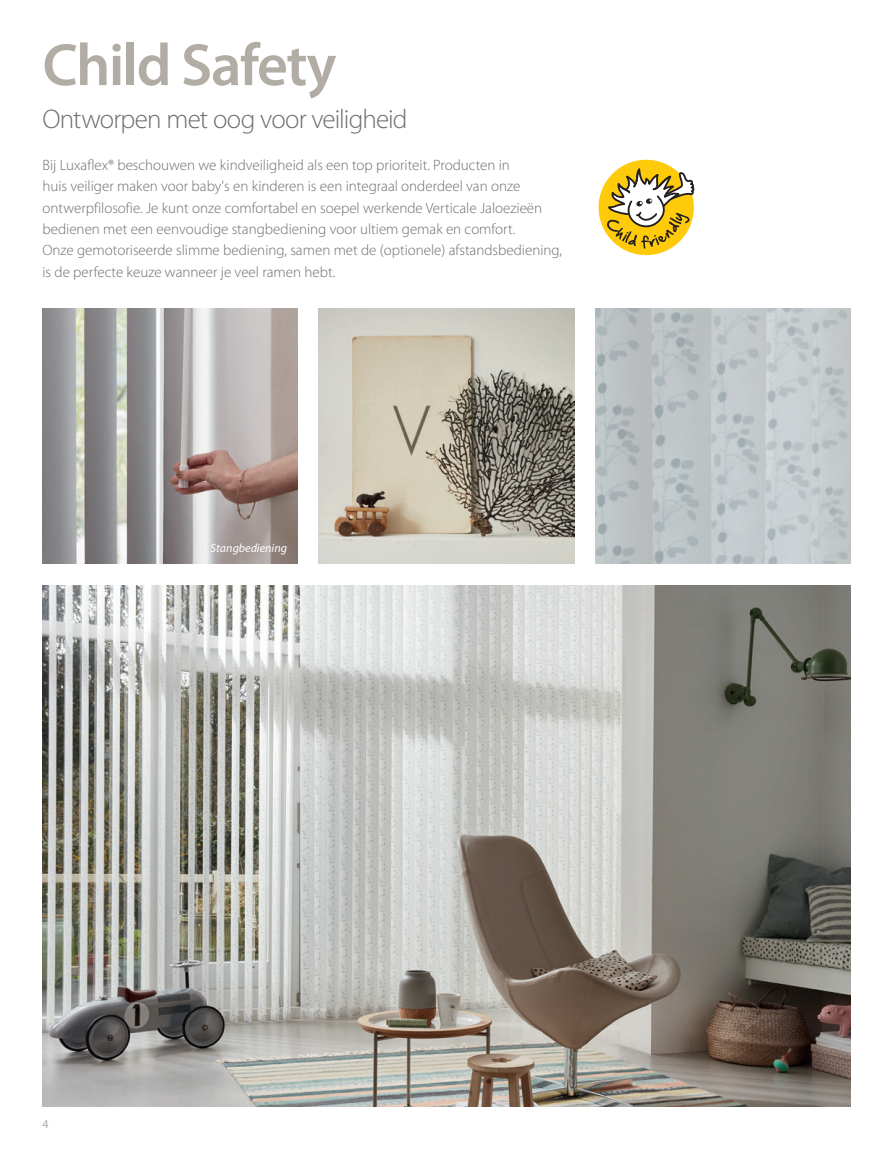
<style>
.page{position:relative;width:893px;height:1149px;background:#fff}
.page>*{position:absolute;margin:0;border:0;box-sizing:border-box;transform-origin:0 0}
.t1{font:600 60px "Myriad Pro";letter-spacing:-.025em;color:#b1aca4}
.t2{font:300 27px "Myriad Pro";letter-spacing:-.035em;color:#6c6d70}
.t3{font:300 15px/21.3px "Myriad Pro";color:#6c6d70}
.t4{font:italic 12px "Myriad Pro";color:#fff}
.t5{font:12px "Myriad Pro";color:#b1aca4}
</style>
<div class="page">
<img style="left:43px;top:308px;width:255px;height:255px">
<img style="left:319px;top:308px;width:255px;height:255px">
<img style="left:43px;top:585px;width:807px;height:521px">
<img style="left:595px;top:308px;width:255px;height:255px">
<div style="left:599px;top:160px;width:95px;height:95px;background:#feca0a;border-radius:50%"></div>
<svg style="left:607px;top:164px;width:87px;height:85px"></svg>
<h1 class="t1" style="left:43px;top:27px;width:295px">Child Safety</h1>
<h2 class="t2" style="left:43px;top:102px;width:367px">Ontworpen met oog voor veiligheid</h2>
<p class="t3" style="left:43px;top:154px;width:521px">Bij Luxaflex® beschouwen we kindveiligheid als een top prioriteit. Producten in<br>huis veiliger maken voor baby's en kinderen is een integraal onderdeel van onze ontwerpfilosofie. Je kunt onze comfortabel en soepel werkende Verticale Jaloezieën bedienen met een eenvoudige stangbediening voor ultiem gemak en comfort.<br>Onze gemotoriseerde slimme bediening, samen met de (optionele) afstandsbediening, is de perfecte keuze wanneer je veel ramen hebt.</p>
<p class="t4" style="left:211px;top:540px;width:78px">Stangbediening</p>
<p class="t5" style="left:43px;top:1115px;width:8px">4</p>
</div>
